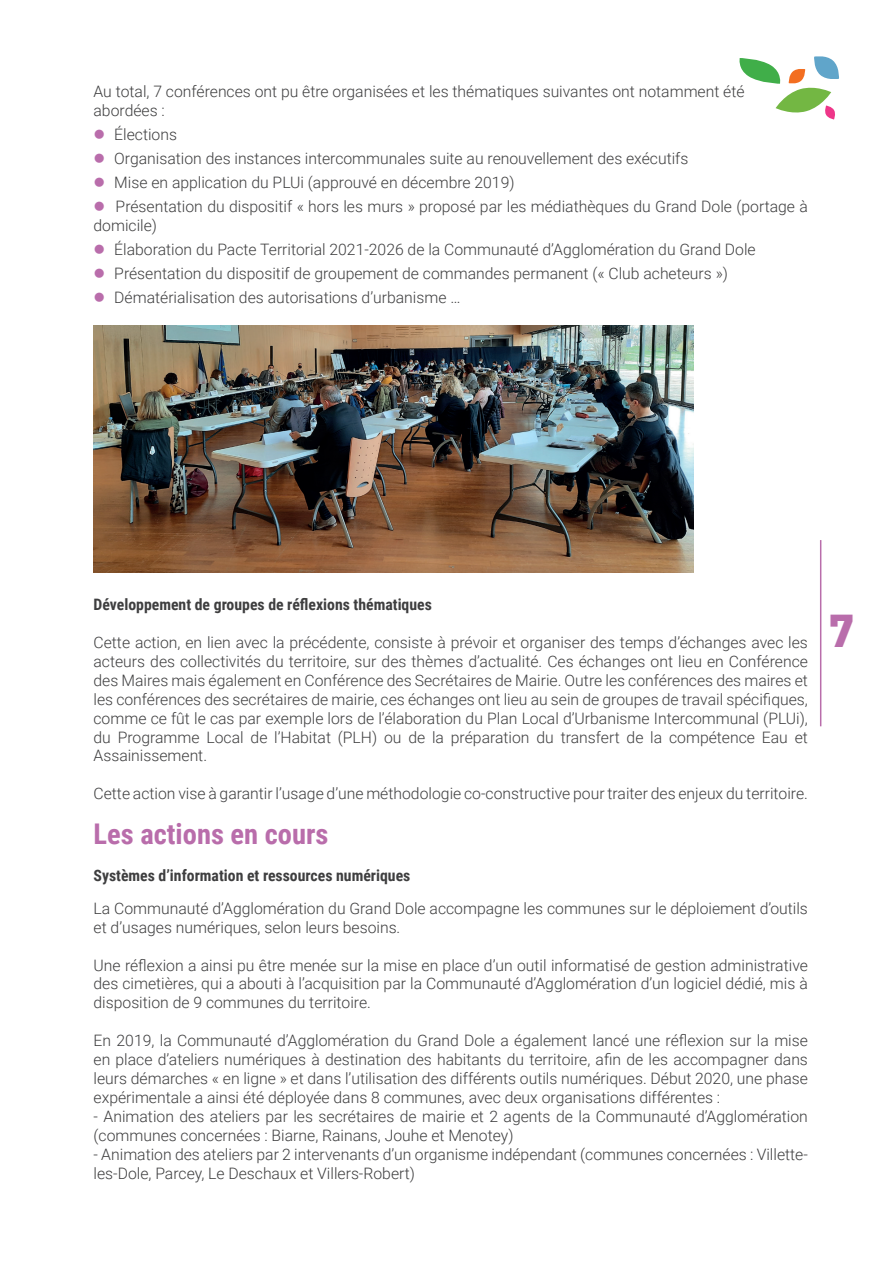
<style>
.page{position:relative;width:893px;height:1263px;background:#fff}
.page>*{position:absolute;margin:0;border:0;box-sizing:border-box;transform-origin:0 0}
.t1{font:900 45px "DIN";color:#b96dab}
.t2{font:700 28.5px "Roboto Condensed";color:#b96dab}
.t3{font:300 15.75px/18.9px "Roboto";color:#3e3e3f}
.t4{font:700 15.75px "Roboto Condensed";color:#3e3e3f}
.s1{color:#b96dab}
</style>
<div class="page">
<hr style="left:820px;top:540px;width:1px;height:186px;background:#b96dab">
<svg style="left:739px;top:56px;width:100px;height:63px"></svg>
<img style="left:94px;top:325px;width:599px;height:247px">
<p class="t3" style="left:94px;top:81px;width:653px">Au total, 7 conférences ont pu être organisées et les thématiques suivantes ont notamment été abordées :</p>
<p class="t3" style="left:94px;top:124px;width:85px"><span class="s1">●</span> Élections</p>
<p class="t3" style="left:94px;top:148px;width:596px"><span class="s1">●</span> Organisation des instances intercommunales suite au renouvellement des exécutifs</p>
<p class="t3" style="left:94px;top:172px;width:422px"><span class="s1">●</span> Mise en application du PLUi (approuvé en décembre 2019)</p>
<p class="t3" style="left:94px;top:196px;width:716px"><span class="s1">●</span> Présentation du dispositif « hors les murs » proposé par les médiathèques du Grand Dole (portage à domicile)</p>
<p class="t3" style="left:94px;top:239px;width:664px"><span class="s1">●</span> Élaboration du Pacte Territorial 2021-2026 de la Communauté d’Agglomération du Grand Dole</p>
<p class="t3" style="left:94px;top:263px;width:636px"><span class="s1">●</span> Présentation du dispositif de groupement de commandes permanent (« Club acheteurs »)</p>
<p class="t3" style="left:94px;top:287px;width:368px"><span class="s1">●</span> Dématérialisation des autorisations d’urbanisme …</p>
<p class="t4" style="left:94px;top:594px;width:340px">Développement de groupes de réflexions thématiques</p>
<p class="t3" style="left:94px;top:632px;width:716px;text-align:justify">Cette action, en lien avec la précédente, consiste à prévoir et organiser des temps d’échanges avec les acteurs des collectivités du territoire, sur des thèmes d’actualité. Ces échanges ont lieu en Conférence des Maires mais également en Conférence des Secrétaires de Mairie. Outre les conférences des maires et les conférences des secrétaires de mairie, ces échanges ont lieu au sein de groupes de travail spécifiques, comme ce fût le cas par exemple lors de l’élaboration du Plan Local d’Urbanisme Intercommunal (PLUi), du Programme Local de l’Habitat (PLH) ou de la préparation du transfert de la compétence Eau et Assainissement.</p>
<p class="t3" style="left:94px;top:784px;width:716px">Cette action vise à garantir l’usage d’une méthodologie co-constructive pour traiter des enjeux du territoire.</p>
<h2 class="t2" style="left:94px;top:814px;width:236px">Les actions en cours</h2>
<p class="t4" style="left:94px;top:865px;width:318px">Systèmes d’information et ressources numériques</p>
<p class="t3" style="left:94px;top:898px;width:716px">La Communauté d’Agglomération du Grand Dole accompagne les communes sur le déploiement d’outils et d’usages numériques, selon leurs besoins.</p>
<p class="t3" style="left:94px;top:955px;width:716px;text-align:justify">Une réflexion a ainsi pu être menée sur la mise en place d’un outil informatisé de gestion administrative des cimetières, qui a abouti à l’acquisition par la Communauté d’Agglomération d’un logiciel dédié, mis à disposition de 9 communes du territoire.</p>
<p class="t3" style="left:94px;top:1030px;width:716px;text-align:justify">En 2019, la Communauté d’Agglomération du Grand Dole a également lancé une réflexion sur la mise en place d’ateliers numériques à destination des habitants du territoire, afin de les accompagner dans leurs démarches « en ligne » et dans l’utilisation des différents outils numériques. Début 2020, une phase expérimentale a ainsi été déployée dans 8 communes, avec deux organisations différentes :</p>
<p class="t3" style="left:94px;top:1106px;width:716px">- Animation des ateliers par les secrétaires de mairie et 2 agents de la Communauté d’Agglomération (communes concernées : Biarne, Rainans, Jouhe et Menotey)</p>
<p class="t3" style="left:94px;top:1144px;width:716px">- Animation des ateliers par 2 intervenants d’un organisme indépendant (communes concernées : Villette&shy;les-Dole, Parcey, Le Deschaux et Villers-Robert)</p>
<h1 class="t1" style="left:829px;top:601px;width:27px">7</h1>
</div>
